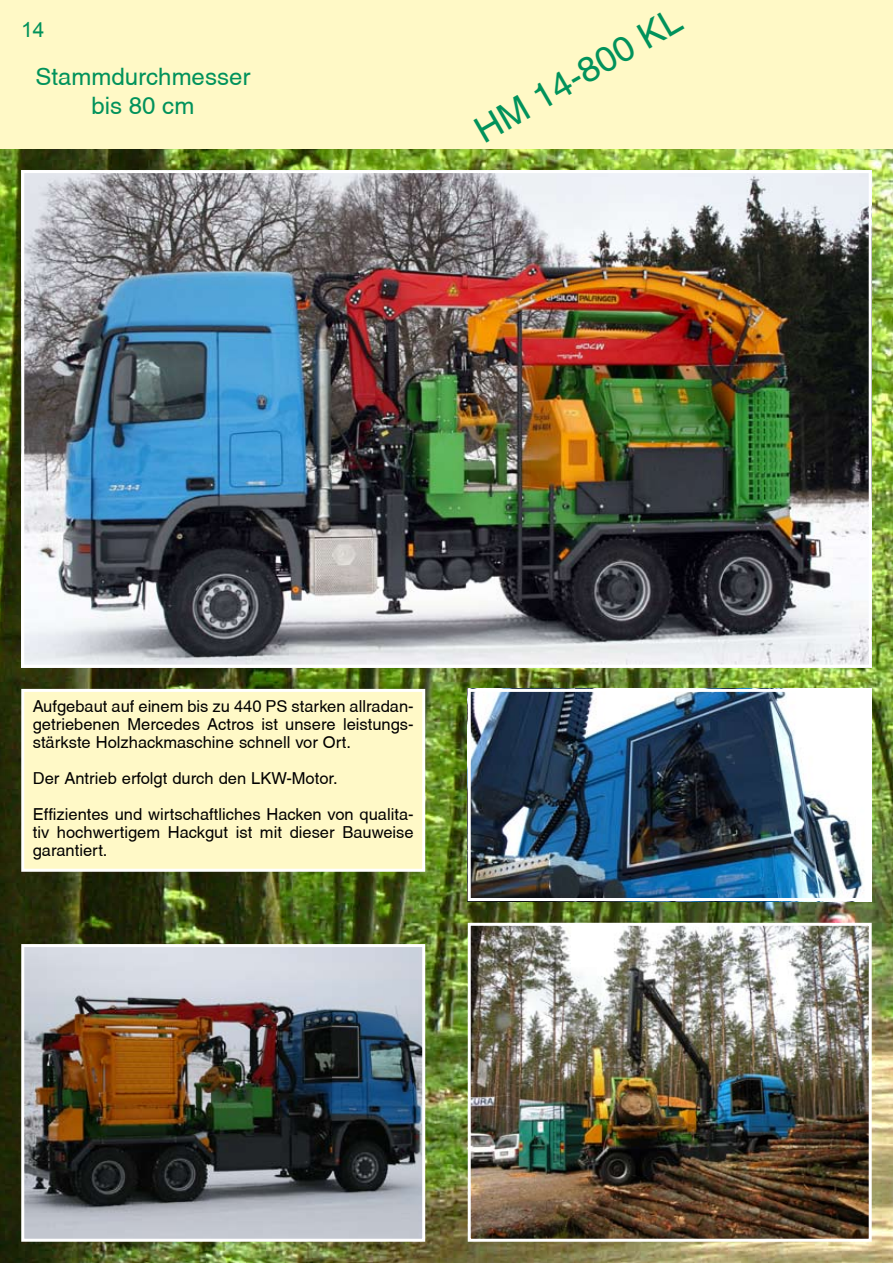
<style>
.page{position:relative;width:893px;height:1263px;background:#fff}
.page>*{position:absolute;margin:0;border:0;box-sizing:border-box;transform-origin:0 0}
.t1{font:36px "Helvetica";color:#00925b}
.t2{font:24px/28.8px "Helvetica";color:#00925b;text-align:center}
.t3{font:21px "Arial";color:#00925b}
.t4{font:16.5px/18px "Helvetica";color:#000}
</style>
<div class="page">
<img style="left:0;top:149px;width:893px;height:1114px">
<div style="left:0;top:0;width:893px;height:149px;background:#fff9c6"></div>
<img style="left:472px;top:693px;width:396px;height:204px">
<div style="left:468px;top:689px;width:404px;height:212px;border:3px solid #fff"></div>
<img style="left:25px;top:948px;width:396px;height:290px">
<div style="left:21px;top:944px;width:404px;height:298px;border:3px solid #fff"></div>
<img style="left:472px;top:927px;width:396px;height:311px">
<div style="left:468px;top:923px;width:404px;height:319px;border:3px solid #fff"></div>
<img style="left:25px;top:174px;width:843px;height:490px">
<div style="left:21px;top:170px;width:851px;height:498px;border:3px solid #fff"></div>
<div style="left:23px;top:690px;width:401px;height:180px;background:#fff9c7"></div>
<div style="left:21px;top:689px;width:404px;height:183px;border:3px solid #fff"></div>
<div style="left:882px;top:1157px;width:11px;height:106px;background:#fff;opacity:.85"></div>
<p class="t3" style="left:21px;top:15px;width:25px">14</p>
<h2 class="t2" style="left:36px;top:62px;width:216px">Stammdurchmesser bis 80 cm</h2>
<h1 class="t1" style="left:468px;top:115px;width:234px;rotate:-30deg">HM 14-800 KL</h1>
<p class="t4" style="left:33px;top:697px;width:382px;text-align:justify">Aufgebaut auf einem bis zu 440 PS starken allradan&shy;getriebenen Mercedes Actros ist unsere leistungs&shy;stärkste Holzhackmaschine schnell vor Ort.</p>
<p class="t4" style="left:33px;top:760px;width:382px;line-height:36px">Der Antrieb erfolgt durch den LKW-Motor.<br>Effizientes und wirtschaftliches Hacken von qualita-</p>
<p class="t4" style="left:33px;top:823px;width:382px">tiv hochwertigem Hackgut ist mit dieser Bauweise garantiert.</p>
</div>
